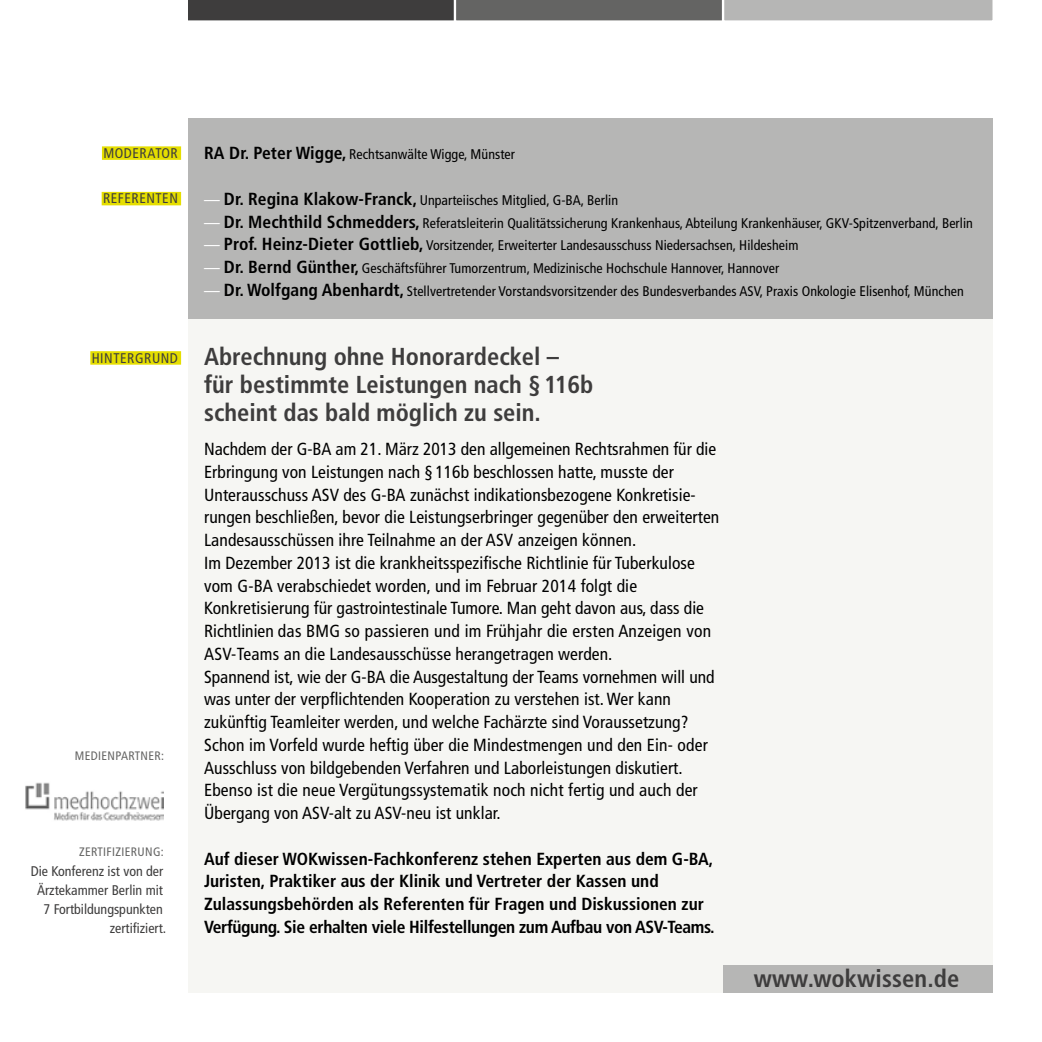
<style>
.page{position:relative;width:1042px;height:1042px;background:#fff}
.page>*{position:absolute;margin:0;border:0;box-sizing:border-box;transform-origin:0 0}
.t1{font:700 condensed 24.5px/28px "Frutiger";color:#3e3d3d}
.t2{font:condensed 17.5px/22.8px "Frutiger";letter-spacing:.005em;color:#000}
.t3{font:700 condensed 17.5px/22.8px "Frutiger";color:#000}
.t4{font:condensed 14px "Frutiger";letter-spacing:.005em;color:#000}
.t5{font:condensed 14px/19.2px "Frutiger";color:#3e3d3d;text-align:right}
.t6{font:condensed 14px "Frutiger";letter-spacing:.04em;color:#3e3d3d}
.t7{font:condensed 12.25px "Frutiger";letter-spacing:.03em;color:#646463}
.s1{font-weight:700;font-size:17.5px}
.s2{font-size:15.75px;color:#fff}
</style>
<div class="page">
<div style="left:188px;top:312px;width:804px;height:680px;background:#f6f6f3"></div>
<div style="left:188px;top:118px;width:804px;height:201px;background:#b6b6b5"></div>
<div style="left:102px;top:146px;width:79px;height:14px;background:#e5de00"></div>
<div style="left:102px;top:192px;width:79px;height:13px;background:#e5de00"></div>
<div style="left:90px;top:351px;width:91px;height:14px;background:#e5de00"></div>
<svg style="left:188px;top:0;width:805px;height:21px;background:#777776"></svg>
<div style="left:723px;top:964px;width:269px;height:28px;background:#b6b6b5"></div>
<img style="left:25px;top:782px;width:139px;height:39px">
<p class="t6" style="left:103px;top:145px;width:76px">Moderator</p>
<p class="t6" style="left:103px;top:190px;width:76px">Referenten</p>
<p class="t6" style="left:92px;top:350px;width:86px">Hintergrund</p>
<p class="t7" style="left:75px;top:749px;width:91px">Medienpartner:</p>
<p class="t7" style="left:79px;top:845px;width:86px">Zertifizierung:</p>
<p class="t5" style="left:31px;top:861px;width:137px">Die Konferenz ist von der<br>Ärztekammer Berlin mit<br>7 Fortbildungspunkten zertifiziert.</p>
<p class="t4" style="left:204px;top:146px;width:312px"><span class="s1">RA Dr. Peter Wigge,</span> Rechtsanwälte Wigge, Münster</p>
<p class="t4" style="left:204px;top:192px;width:415px"><span class="s2">—</span> <span class="s1">Dr. Regina Klakow-Franck,</span> Unparteiisches Mitglied, G-BA, Berlin</p>
<p class="t4" style="left:204px;top:214px;width:770px"><span class="s2">—</span> <span class="s1">Dr. Mechthild Schmedders,</span> Referatsleiterin Qualitätssicherung Krankenhaus, Abteilung Krankenhäuser, GKV-Spitzenverband, Berlin</p>
<p class="t4" style="left:204px;top:237px;width:596px"><span class="s2">—</span> <span class="s1">Prof. Heinz-Dieter Gottlieb,</span> Vorsitzender, Erweiterter Landesausschuss Niedersachsen, Hildesheim</p>
<p class="t4" style="left:204px;top:260px;width:576px"><span class="s2">—</span> <span class="s1">Dr. Bernd Günther,</span> Geschäftsführer Tumorzentrum, Medizinische Hochschule Hannover, Hannover</p>
<p class="t4" style="left:204px;top:283px;width:761px"><span class="s2">—</span> <span class="s1">Dr. Wolfgang Abenhardt,</span> Stellvertretender Vorstandsvorsitzender des Bundesverbandes ASV, Praxis Onkologie Elisenhof, München</p>
<h1 class="t1" style="left:204px;top:342px;width:391px">Abrechnung ohne Honorardeckel – für bestimmte Leistungen nach §116b scheint das bald möglich zu sein.</h1>
<p class="t2" style="left:204px;top:438px;width:517px">Nachdem der G-BA am 21. März 2013 den allgemeinen Rechtsrahmen für die Erbringung von Leistungen nach § 116b beschlossen hatte, musste der Unterausschuss ASV des G-BA zunächst indikationsbezogene Konkretisie&shy;rungen beschließen, bevor die Leistungserbringer gegenüber den erweiterten Landesausschüssen ihre Teilnahme an der ASV anzeigen können.<br>Im Dezember 2013 ist die krankheitsspezifische Richtlinie für Tuberkulose vom G-BA verabschiedet worden, und im Februar 2014 folgt die Konkretisierung für gastrointestinale Tumore. Man geht davon aus, dass die Richtlinien das BMG so passieren und im Frühjahr die ersten Anzeigen von ASV-Teams an die Landesausschüsse herangetragen werden.<br>Spannend ist, wie der G-BA die Ausgestaltung der Teams vornehmen will und was unter der verpflichtenden Kooperation zu verstehen ist. Wer kann zukünftig Teamleiter werden, und welche Fachärzte sind Voraussetzung?<br>Schon im Vorfeld wurde heftig über die Mindestmengen und den Ein- oder Ausschluss von bildgebenden Verfahren und Laborleistungen diskutiert.<br>Ebenso ist die neue Vergütungssystematik noch nicht fertig und auch der Übergang von ASV-alt zu ASV-neu ist unklar.</p>
<p class="t3" style="left:204px;top:847px;width:512px">Auf dieser WOKwissen-Fachkonferenz stehen Experten aus dem G-BA, Juristen, Praktiker aus der Klinik und Vertreter der Kassen und Zulassungsbehörden als Referenten für Fragen und Diskussionen zur Verfügung. Sie erhalten viele Hilfestellungen zum Aufbau von ASV-Teams.</p>
<h1 class="t1" style="left:754px;top:964px;width:207px">www.wokwissen.de</h1>
</div>
